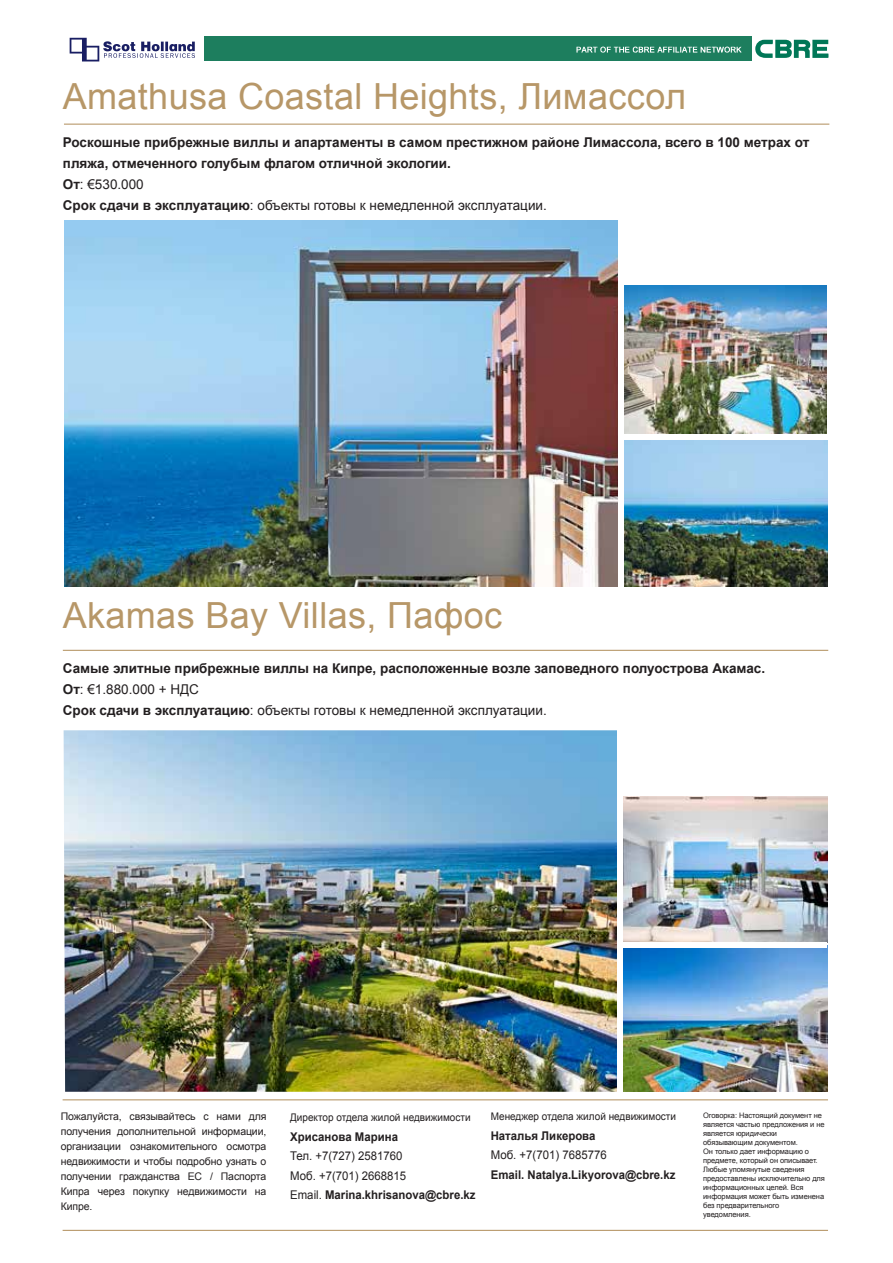
<style>
.page{position:relative;width:893px;height:1263px;background:#fff}
.page>*{position:absolute;margin:0;border:0;box-sizing:border-box;transform-origin:0 0}
.t1{font:36px "Arial";letter-spacing:.01em;color:#b79768}
.t2{font:700 13.5px/21px "Arial";color:#231f20}
.t3{font:12px/19.5px "Arial";color:#231f20;scale:.95 1}
.t4{font:700 12px "Arial";color:#231f20;scale:.95 1}
.t5{font:10.5px/15px "Arial";letter-spacing:-.01em;color:#231f20;text-align:justify}
.t6{font:10.5px "Arial";letter-spacing:-.01em;color:#231f20;scale:.95 1}
.t7{font:7.5px/9px "Arial";letter-spacing:-.01em;color:#231f20}
.s1{font-weight:400}
.s2{font-weight:700}
</style>
<div class="page">
<img style="left:624px;top:440px;width:203px;height:146px">
<img style="left:624px;top:285px;width:203px;height:149px">
<img style="left:65px;top:220px;width:553px;height:366px">
<hr style="left:63px;top:1230px;width:765px;height:1px;background:#b79768">
<hr style="left:63px;top:1099px;width:765px;height:1px;background:#b79768">
<img style="left:623px;top:948px;width:204px;height:144px">
<img style="left:623px;top:796px;width:204px;height:146px">
<img style="left:64px;top:730px;width:553px;height:362px">
<hr style="left:64px;top:124px;width:765px;height:1px;background:#b79768">
<hr style="left:63px;top:650px;width:765px;height:1px;background:#b79768">
<svg style="left:70px;top:38px;width:125px;height:23px"></svg>
<svg style="left:755px;top:40px;width:74px;height:18px"></svg>
<div style="left:204px;top:37px;width:547px;height:24px;background:#1d7e5e"></div>
<svg style="left:576px;top:46px;width:165px;height:7px"></svg>
<h1 class="t1" style="left:63px;top:71px;width:625px">Amathusa Coastal Heights, Лимассол</h1>
<p class="t2" style="left:63px;top:132px;width:748px">Роскошные прибрежные виллы и апартаменты в самом престижном районе Лимассола, всего в 100 метрах от пляжа, отмеченного голубым флагом отличной экологии.<br>От<span class="s1">: €530.000<br></span>Срок сдачи в эксплуатацию<span class="s1">: объекты готовы к немедленной эксплуатации.</span></p>
<h1 class="t1" style="left:63px;top:591px;width:441px">Akamas Bay Villas, Пафос</h1>
<p class="t2" style="left:63px;top:658px;width:704px">Самые элитные прибрежные виллы на Кипре, расположенные возле заповедного полуострова Акамас.<br>От<span class="s1">: €1.880.000 + НДС<br></span>Срок сдачи в эксплуатацию<span class="s1">: объекты готовы к немедленной эксплуатации.</span></p>
<p class="t5" style="left:61px;top:1109px;width:207px">Пожалуйста, связывайтесь с нами для получения дополнительной информации, организации ознакомительного осмотра недвижимости и чтобы подробно узнать о получении гражданства ЕС / Паспорта Кипра через покупку недвижимости на Кипре.</p>
<p class="t6" style="left:290px;top:1110px;width:191px">Директор отдела жилой недвижимости</p>
<p class="t4" style="left:290px;top:1128px;width:115px">Хрисанова Марина</p>
<p class="t3" style="left:290px;top:1146px;width:197px">Тел. +7(727) 2581760<br>Моб. +7(701) 2668815<br>Email. <span class="s2">Marina.khrisanova@cbre.kz</span></p>
<p class="t6" style="left:491px;top:1109px;width:197px">Менеджер отдела жилой недвижимости</p>
<p class="t4" style="left:491px;top:1127px;width:112px">Наталья Ликерова</p>
<p class="t3" style="left:491px;top:1145px;width:124px">Моб. +7(701) 7685776</p>
<p class="t4" style="left:491px;top:1166px;width:196px">Email. Natalya.Likyorova@cbre.kz</p>
<p class="t7" style="left:703px;top:1111px;width:123px">Оговорка: Настоящий документ не является частью предложения и не является юридически обязывающим документом.<br>Он только дает информацию о предмете, который он описывает.<br>Любые упомянутые сведения предоставлены исключительно для информационных целей. Вся информация может быть изменена без предварительного уведомления.</p>
</div>
